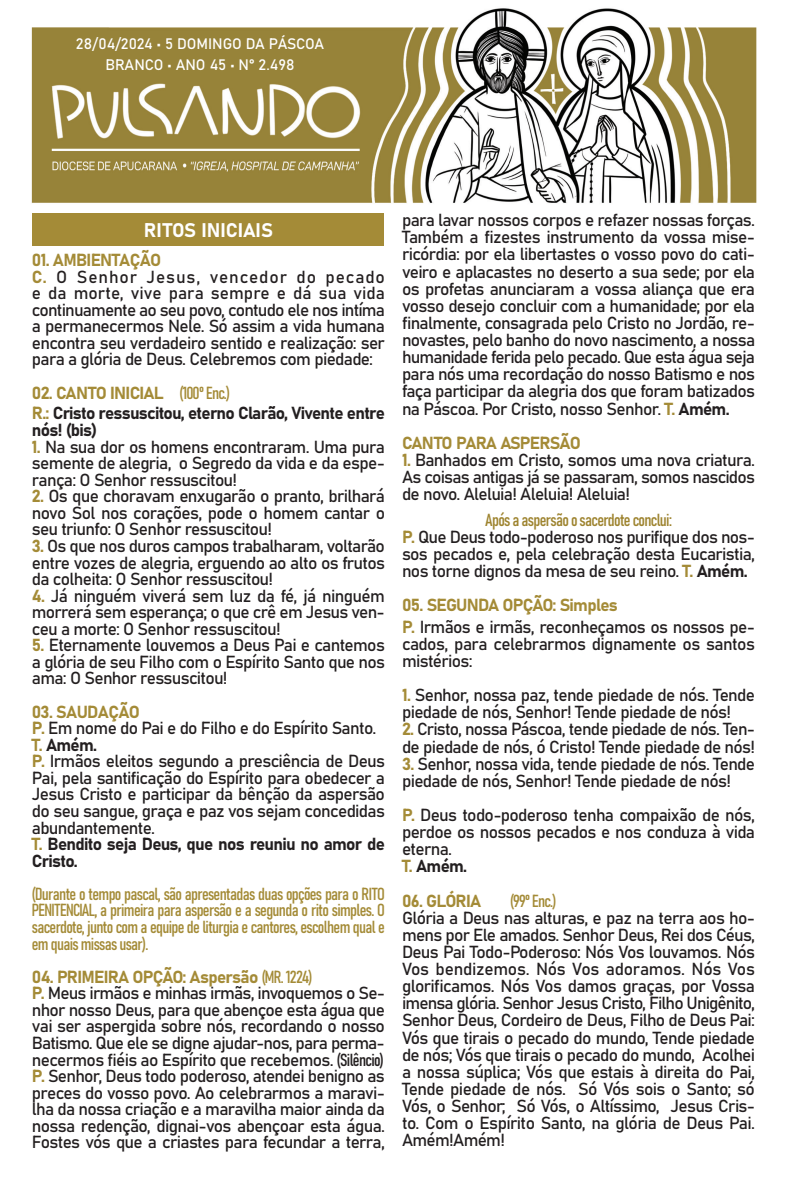
<style>
.page{position:relative;width:787px;height:1191px;background:#fff}
.page>*{position:absolute;margin:0;border:0;box-sizing:border-box;transform-origin:0 0}
.t1{font:19.5px "Bahnschrift";color:#fff}
.t2{font:17.25px/17.1px "Bahnschrift";letter-spacing:-.04em;color:#231f20}
.t3{font:17.25px/16.5px "Bahnschrift";letter-spacing:-.04em;color:#a48b37;text-align:justify}
.t4{font:15px/21px "Bahnschrift";color:#fff;text-align:center}
.s1{color:#a48b37}
.s2{color:#9e8430}
</style>
<div class="page">
<div style="left:33px;top:213px;width:351px;height:32px;background:#a48b37"></div>
<img style="left:31px;top:8px;width:726px;height:195px">
<p class="t4" style="left:76px;top:33px;width:249px">28/04/2024 • 5 DOMINGO DA PÁSCOA<br>BRANCO • ANO 45 • N° 2.498</p>
<p class="t1" style="left:144px;top:215px;width:131px">RITOS INICIAIS</p>
<p class="t2" style="left:32px;top:250px;width:355px;line-height:16.5px"><span class="s1">01. AMBIENTAÇÃO<br>C.</span> O Senhor Jesus, vencedor do pecado e da morte, vive para sempre e dá sua vida continuamente ao seu povo, contudo ele nos intíma a permanecermos Nele. Só assim a vida humana encontra seu verdadeiro sentido e realização: ser para a glória de Deus. Celebremos com piedade:</p>
<p class="t2" style="left:32px;top:381px;width:354px;line-height:20.9px"><span class="s1">02. CANTO INICIAL (100º Enc.)<br>R.:</span> Cristo ressuscitou, eterno Clarão, Vivente entre</p>
<p class="t2" style="left:32px;top:420px;width:67px">nós! (bis)</p>
<p class="t2" style="left:32px;top:437px;width:354px;line-height:16.5px;text-align:justify"><span class="s1">1.</span> Na sua dor os homens encontraram. Uma pura semente de alegria, o Segredo da vida e da espe&shy;rança: O Senhor ressuscitou!</p>
<p class="t2" style="left:32px;top:487px;width:354px;line-height:16.5px;text-align:justify"><span class="s1">2.</span> Os que choravam enxugarão o pranto, brilhará novo Sol nos corações, pode o homem cantar o seu triunfo: O Senhor ressuscitou!</p>
<p class="t2" style="left:32px;top:536px;width:354px;line-height:16.5px;text-align:justify"><span class="s1">3.</span> Os que nos duros campos trabalharam, voltarão entre vozes de alegria, erguendo ao alto os frutos da colheita: O Senhor ressuscitou!</p>
<p class="t2" style="left:32px;top:586px;width:354px;line-height:16.5px;text-align:justify"><span class="s1">4.</span> Já ninguém viverá sem luz da fé, já ninguém morrerá sem esperança; o que crê em Jesus ven&shy;ceu a morte: O Senhor ressuscitou!</p>
<p class="t2" style="left:32px;top:636px;width:354px;line-height:16.5px;text-align:justify"><span class="s1">5.</span> Eternamente louvemos a Deus Pai e cantemos a glória de seu Filho com o Espírito Santo que nos ama: O Senhor ressuscitou!</p>
<p class="t2" style="left:32px;top:702px;width:354px;line-height:16.5px"><span class="s1">03. SAUDAÇÃO<br>P.</span> Em nome do Pai e do Filho e do Espírito Santo.<br><span class="s1">T.</span> Amém.<br><span class="s1">P.</span> Irmãos eleitos segundo a presciência de Deus<br>Pai, pela santificação do Espírito para obedecer a<br>Jesus Cristo e participar da bênção da aspersão do seu sangue, graça e paz vos sejam concedidas abundantemente.<br><span class="s1">T.</span> Bendito seja Deus, que nos reuniu no amor de<br>Cristo.</p>
<p class="t3" style="left:32px;top:884px;width:354px">(Durante o tempo pascal, são apresentadas duas opções para o RITO PENITENCIAL, a primeira para aspersão e a segunda o rito simples. O sacerdote, junto com a equipe de liturgia e cantores, escolhem qual e em quais missas usar).</p>
<p class="t2" style="left:32px;top:967px;width:355px;line-height:16.5px"><span class="s1">04. PRIMEIRA OPÇÃO: Aspersão (MR. 1224)<br>P.</span> Meus irmãos e minhas irmãs, invoquemos o Se&shy;nhor nosso Deus, para que abençoe esta água que vai ser aspergida sobre nós, recordando o nosso Batismo. Que ele se digne ajudar-nos, para perma&shy;necermos fiéis ao Espírito que recebemos. (Silêncio)<br><span class="s1">P.</span> Senhor, Deus todo poderoso, atendei benigno as preces do vosso povo. Ao celebrarmos a maravi&shy;lha da nossa criação e a maravilha maior ainda da nossa redenção, dignai-vos abençoar esta água.<br>Fostes vós que a criastes para fecundar a terra,</p>
<p class="t2" style="left:402px;top:210px;width:354px;text-align:justify">para lavar nossos corpos e refazer nossas forças.<br>Também a fizestes instrumento da vossa mise&shy;ricórdia: por ela libertastes o vosso povo do cati&shy;veiro e aplacastes no deserto a sua sede; por ela os profetas anunciaram a vossa aliança que era vosso desejo concluir com a humanidade; por ela finalmente, consagrada pelo Cristo no Jordão, re&shy;novastes, pelo banho do novo nascimento, a nossa humanidade ferida pelo pecado. Que esta água seja para nós uma recordação do nosso Batismo e nos faça participar da alegria dos que foram batizados na Páscoa. Por Cristo, nosso Senhor. <span class="s1">T.</span> Amém.</p>
<p class="t3" style="left:402px;top:433px;width:180px">CANTO PARA ASPERSÃO</p>
<p class="t2" style="left:402px;top:450px;width:354px;text-align:justify"><span class="s1">1.</span> Banhados em Cristo, somos uma nova criatura.<br>As coisas antigas já se passaram, somos nascidos de novo. Aleluia! Aleluia! Aleluia!</p>
<p class="t2" style="left:402px;top:510px;width:354px;text-align:center"><span class="s2">Após a aspersão o sacerdote conclui:<br></span><span class="s1">P.</span> Que Deus todo-poderoso nos purifique dos nos&shy;sos pecados e, pela celebração desta Eucaristia, nos torne dignos da mesa de seu reino. <span class="s1">T.</span> Amém.</p>
<p class="t2" style="left:402px;top:593px;width:354px;line-height:21.3px"><span class="s1">05. SEGUNDA OPÇÃO: Simples<br>P.</span> Irmãos e irmãs, reconheçamos os nossos pe-</p>
<p class="t2" style="left:402px;top:634px;width:354px">cados, para celebrarmos dignamente os santos mistérios:</p>
<p class="t2" style="left:402px;top:685px;width:354px"><span class="s1">1.</span> Senhor, nossa paz, tende piedade de nós. Tende piedade de nós, Senhor! Tende piedade de nós!</p>
<p class="t2" style="left:402px;top:719px;width:355px"><span class="s1">2.</span> Cristo, nossa Páscoa, tende piedade de nós. Ten&shy;de piedade de nós, ó Cristo! Tende piedade de nós!</p>
<p class="t2" style="left:402px;top:754px;width:354px"><span class="s1">3.</span> Senhor, nossa vida, tende piedade de nós. Tende piedade de nós, Senhor! Tende piedade de nós!</p>
<p class="t2" style="left:402px;top:805px;width:354px"><span class="s1">P.</span> Deus todo-poderoso tenha compaixão de nós, perdoe os nossos pecados e nos conduza à vida eterna.<br><span class="s1">T.</span> Amém.</p>
<p class="t3" style="left:402px;top:891px;width:81px">06. GLÓRIA</p>
<p class="t3" style="left:510px;top:891px;width:48px">(99º Enc.)</p>
<p class="t2" style="left:402px;top:908px;width:355px;text-align:justify">Glória a Deus nas alturas, e paz na terra aos ho&shy;mens por Ele amados. Senhor Deus, Rei dos Céus, Deus Pai Todo-Poderoso: Nós Vos louvamos. Nós Vos bendizemos. Nós Vos adoramos. Nós Vos glorificamos. Nós Vos damos graças, por Vossa imensa glória. Senhor Jesus Cristo, Filho Unigênito, Senhor Deus, Cordeiro de Deus, Filho de Deus Pai:<br>Vós que tirais o pecado do mundo, Tende piedade de nós; Vós que tirais o pecado do mundo, Acolhei a nossa súplica; Vós que estais à direita do Pai, Tende piedade de nós. Só Vós sois o Santo; só Vós, o Senhor; Só Vós, o Altíssimo, Jesus Cris&shy;to. Com o Espírito Santo, na glória de Deus Pai.<br>Amém!Amém!</p>
</div>
